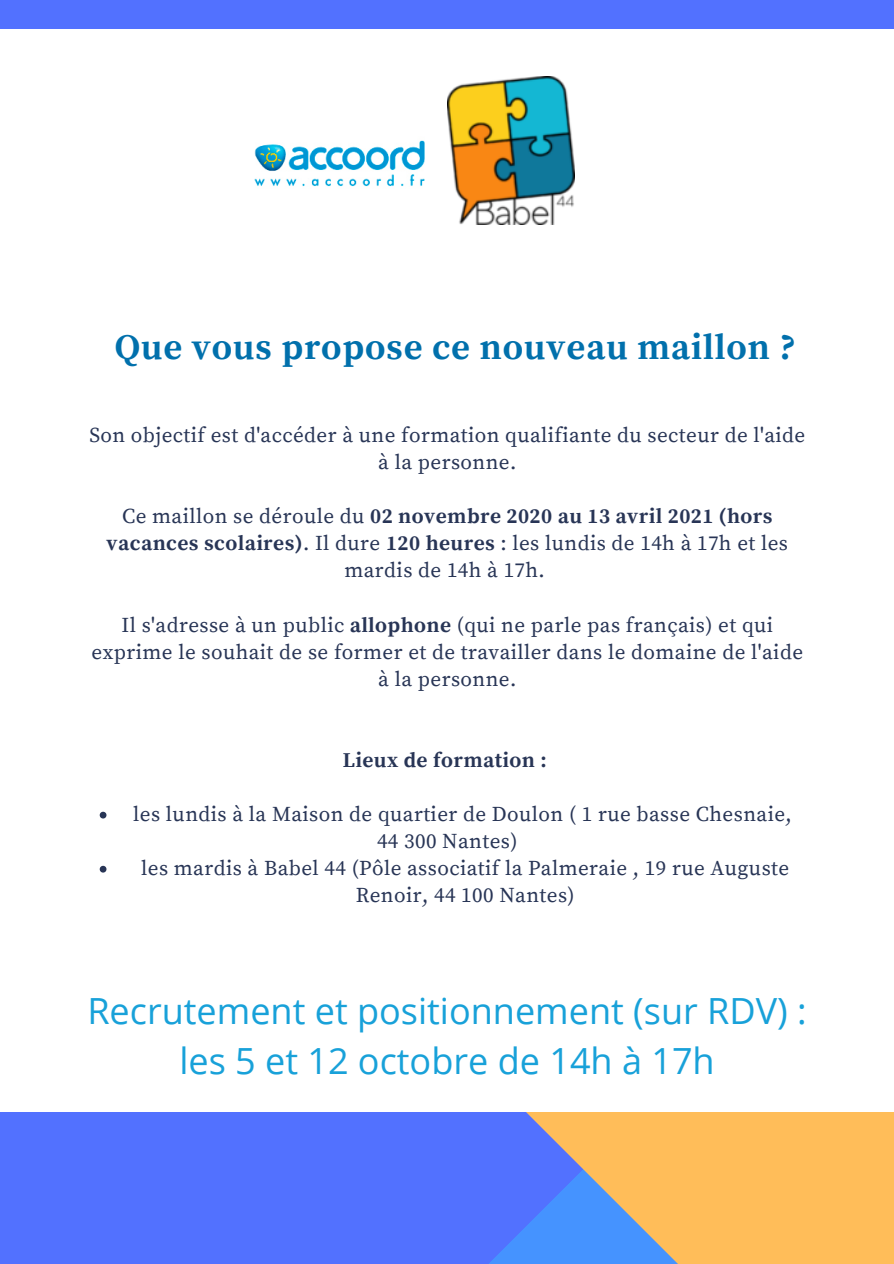
<style>
.page{position:relative;width:894px;height:1264px;background:#fff}
.page>*{position:absolute;margin:0;border:0;box-sizing:border-box;transform-origin:0 0}
.t1{font:36px/49.5px "Open Sans";color:#18a1d9;text-align:center}
.t2{font:700 36px "Source Serif Pro";letter-spacing:.02em;color:#0170ac}
.t3{font:21px/27px "Source Serif Pro";letter-spacing:.02em;color:#283556;text-align:center}
.t4{font:700 21px "Source Serif Pro";letter-spacing:.02em;color:#283556}
.s1{font-weight:700}
</style>
<div class="page">
<div style="left:0;top:0;width:893px;height:1263px;background:#5271ff"></div>
<svg style="left:475px;top:1111px;width:418px;height:152px;fill:#ffbd59"></svg>
<div style="left:0;top:29px;width:893px;height:1082px;background:#fff"></div>
<svg style="left:100px;top:811px;width:6px;height:7px"></svg>
<svg style="left:100px;top:865px;width:6px;height:7px"></svg>
<img style="left:254px;top:140px;width:170px;height:47px">
<img style="left:447px;top:77px;width:127px;height:147px">
<h1 class="t2" style="left:115px;top:325px;width:683px">Que vous propose ce nouveau maillon ?</h1>
<p class="t3" style="left:89px;top:422px;width:717px">Son objectif est d'accéder à une formation qualifiante du secteur de l'aide à la personne.</p>
<p class="t3" style="left:107px;top:503px;width:682px">Ce maillon se déroule du <span class="s1">02 novembre 2020 au 13 avril 2021 (hors vacances scolaires)</span>. Il dure <span class="s1">120 heures</span> : les lundis de 14h à 17h et les mardis de 14h à 17h.</p>
<p class="t3" style="left:92px;top:612px;width:712px">Il s'adresse à un public <span class="s1">allophone</span> (qui ne parle pas français) et qui exprime le souhait de se former et de travailler dans le domaine de l'aide à la personne.</p>
<p class="t4" style="left:343px;top:747px;width:205px">Lieux de formation :</p>
<p class="t3" style="left:133px;top:801px;width:659px">les lundis à la Maison de quartier de Doulon ( 1 rue basse Chesnaie,</p>
<p class="t3" style="left:141px;top:855px;width:649px">les mardis à Babel 44 (Pôle associatif la Palmeraie , 19 rue Auguste<br>Renoir, 44 100 Nantes)</p>
<p class="t3" style="left:377px;top:828px;width:142px">44 300 Nantes)</p>
<h1 class="t1" style="left:87px;top:985px;width:720px">Recrutement et positionnement (sur RDV) : les 5 et 12 octobre de 14h à 17h</h1>
</div>
